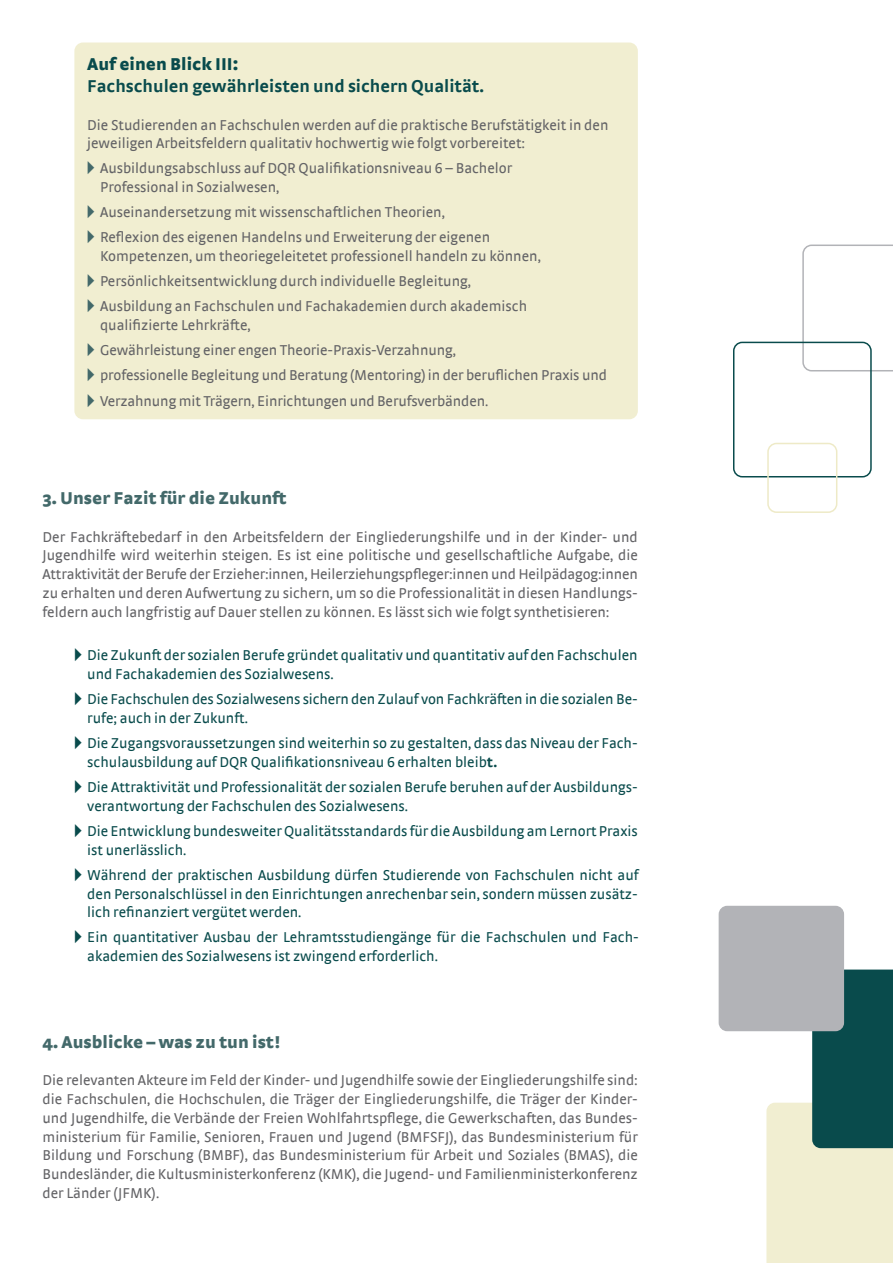
<style>
.page{position:relative;width:893px;height:1263px;background:#fff}
.page>*{position:absolute;margin:0;border:0;box-sizing:border-box;transform-origin:0 0}
.t1{font:900 18px "Strada";color:#43696a}
.t2{font:700 18px "Strada";color:#094b4c}
.t3{font:900 18px "Strada";color:#094b4c}
.t4{font:15px/18.8px "Strada";color:#636366}
.t5{font:15px/18.8px "Strada";color:#094b4c}
.s1{font-family:"European Pi Three";color:#43696a}
.s2{font-family:"European Pi Three"}
.s3{font-weight:700}
</style>
<div class="page">
<div style="left:74px;top:43px;width:564px;height:376px;background:#f1eed1;border-radius:9px"></div>
<svg style="left:766px;top:969px;width:127px;height:294px;background:#99b1a2"></svg>
<div style="left:719px;top:906px;width:125px;height:125px;background:#b2b3b7;border-radius:9px"></div>
<svg style="left:802px;top:245px;width:91px;height:126px"></svg>
<div style="left:733px;top:342px;width:139px;height:135px;border:2px solid #094b4c;border-radius:9px"></div>
<div style="left:767px;top:443px;width:70px;height:70px;border:2px solid #eeeac7;border-radius:9px"></div>
<p class="t3" style="left:87px;top:53px;width:153px">Auf einen Blick III:</p>
<p class="t2" style="left:87px;top:75px;width:398px">Fachschulen gewährleisten und sichern Qualität.</p>
<p class="t4" style="left:87px;top:115px;width:523px">Die Studierenden an Fachschulen werden auf die praktische Berufstätigkeit in den jeweiligen Arbeitsfeldern qualitativ hochwertig wie folgt vorbereitet:</p>
<p class="t4" style="left:100px;top:159px;width:414px;text-indent:-13px"><span class="s1">A</span> Ausbildungsabschluss auf DQR Qualifikationsniveau 6 – Bachelor<br>Professional in Sozialwesen,</p>
<p class="t4" style="left:87px;top:199px;width:405px;line-height:25.2px"><span class="s1">A</span> Auseinandersetzung mit wissenschaftlichen Theorien,<br><span class="s1">A</span> Reflexion des eigenen Handelns und Erweiterung der eigenen</p>
<p class="t4" style="left:87px;top:243px;width:455px;line-height:25.2px;text-indent:13px">Kompetenzen, um theoriegeleitetet professionell handeln zu können,<br><span class="s1">A</span> Persönlichkeitsentwicklung durch individuelle Begleitung,<br><span class="s1">A</span> Ausbildung an Fachschulen und Fachakademien durch akademisch</p>
<p class="t4" style="left:87px;top:312px;width:521px;line-height:25.2px;text-indent:13px">qualifizierte Lehrkräfte,<br><span class="s1">A</span> Gewährleistung einer engen Theorie-Praxis-Verzahnung,<br><span class="s1">A</span> professionelle Begleitung und Beratung (Mentoring) in der beruflichen Praxis und <span class="s1">A</span> Verzahnung mit Trägern, Einrichtungen und Berufsverbänden.</p>
<p class="t1" style="left:43px;top:487px;width:245px">3. Unser Fazit für die Zukunft</p>
<p class="t4" style="left:43px;top:527px;width:597px;text-align:justify">Der Fachkräftebedarf in den Arbeitsfeldern der Eingliederungshilfe und in der Kinder- und Jugendhilfe wird weiterhin steigen. Es ist eine politische und gesellschaftliche Aufgabe, die Attraktivität der Berufe der Erzieher:innen, Heilerziehungspfleger:innen und Heilpädagog:innen zu erhalten und deren Aufwertung zu sichern, um so die Professionalität in diesen Handlungs&shy;feldern auch langfristig auf Dauer stellen zu können. Es lässt sich wie folgt synthetisieren:</p>
<p class="t5" style="left:87px;top:646px;width:552px;text-indent:-13px"><span class="s2">A</span> Die Zukunft der sozialen Berufe gründet qualitativ und quantitativ auf den Fachschulen und Fachakademien des Sozialwesens.</p>
<p class="t5" style="left:87px;top:690px;width:552px;text-indent:-13px"><span class="s2">A</span> Die Fachschulen des Sozialwesens sichern den Zulauf von Fachkräften in die sozialen Be&shy;rufe; auch in der Zukunft.</p>
<p class="t5" style="left:87px;top:734px;width:552px;text-indent:-13px"><span class="s2">A</span> Die Zugangsvoraussetzungen sind weiterhin so zu gestalten, dass das Niveau der Fach&shy;schulausbildung auf DQR Qualifikationsniveau 6 erhalten bleib<span class="s3">t.</span></p>
<p class="t5" style="left:87px;top:777px;width:552px;text-indent:-13px"><span class="s2">A</span> Die Attraktivität und Professionalität der sozialen Berufe beruhen auf der Ausbildungs&shy;verantwortung der Fachschulen des Sozialwesens.</p>
<p class="t5" style="left:87px;top:821px;width:552px;text-indent:-13px"><span class="s2">A</span> Die Entwicklung bundesweiter Qualitätsstandards für die Ausbildung am Lernort Praxis ist unerlässlich.</p>
<p class="t5" style="left:87px;top:865px;width:553px;text-align:justify;text-indent:-13px"><span class="s2">A</span> Während der praktischen Ausbildung dürfen Studierende von Fachschulen nicht auf den Personalschlüssel in den Einrichtungen anrechenbar sein, sondern müssen zusätz&shy;lich refinanziert vergütet werden.</p>
<p class="t5" style="left:87px;top:928px;width:553px;text-indent:-13px"><span class="s2">A</span> Ein quantitativer Ausbau der Lehramtsstudiengänge für die Fachschulen und Fach&shy;akademien des Sozialwesens ist zwingend erforderlich.</p>
<p class="t1" style="left:43px;top:1031px;width:239px">4. Ausblicke – was zu tun ist!</p>
<p class="t4" style="left:43px;top:1071px;width:597px;text-align:justify">Die relevanten Akteure im Feld der Kinder- und Jugendhilfe sowie der Eingliederungshilfe sind: die Fachschulen, die Hochschulen, die Träger der Eingliederungshilfe, die Träger der Kinder&shy;und Jugendhilfe, die Verbände der Freien Wohlfahrtspflege, die Gewerkschaften, das Bundes&shy;ministerium für Familie, Senioren, Frauen und Jugend (BMFSFJ), das Bundesministerium für Bildung und Forschung (BMBF), das Bundesministerium für Arbeit und Soziales (BMAS), die Bundesländer, die Kultusministerkonferenz (KMK), die Jugend- und Familienministerkonferenz der Länder (JFMK).</p>
</div>
